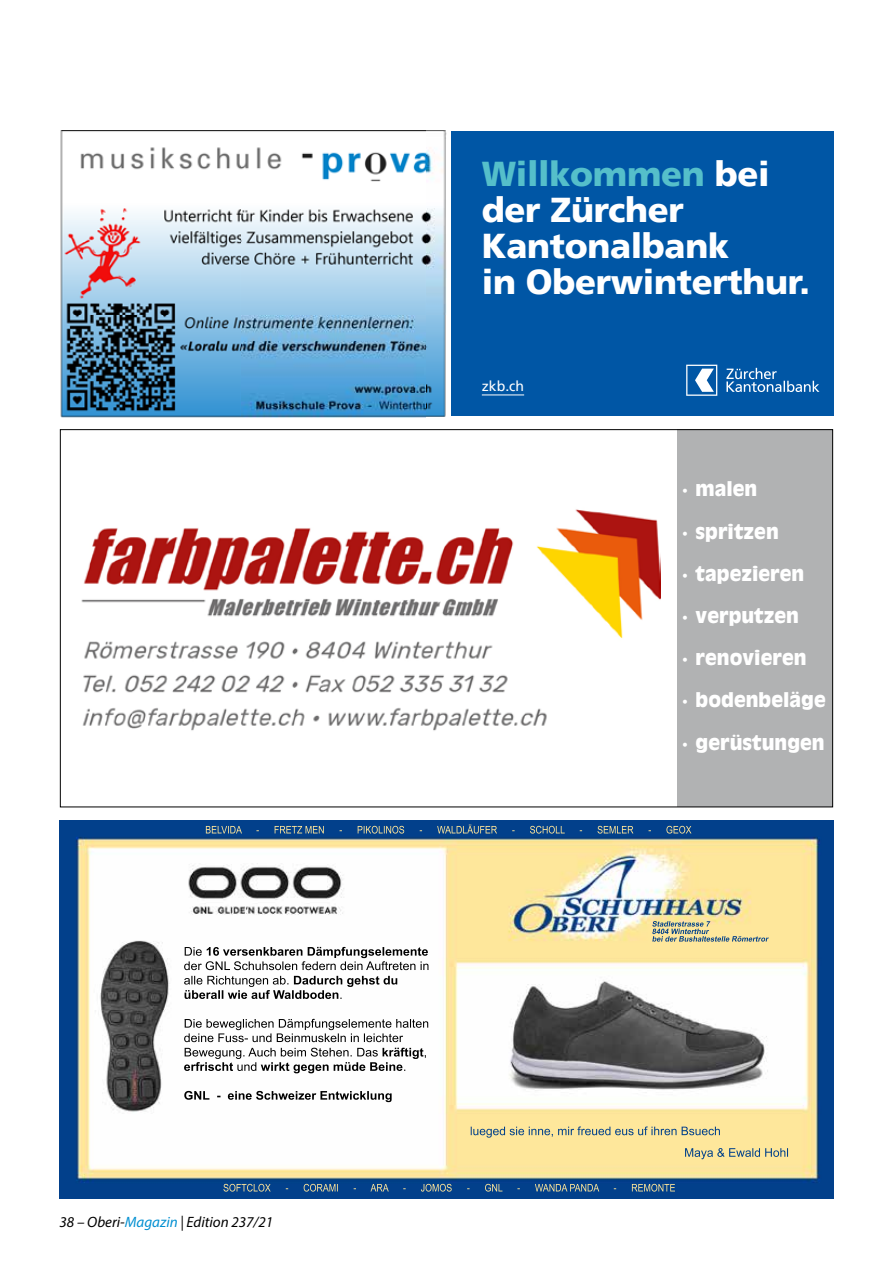
<style>
.page{position:relative;width:893px;height:1263px;background:#fff}
.page>*{position:absolute;margin:0;border:0;box-sizing:border-box;transform-origin:0 0}
.t1{font:900 34.5px/36px "Frutigerfor ZKB";letter-spacing:-.01em;color:#fff}
.t2{font:900 19.2px/42.2px "Antique Olive";color:#fff}
.t3{font:italic 15px "Myriad Pro";color:#000}
.t4{font:14.1px "Frutigerfor ZKB";color:#fff}
.s1{color:#008fd1}
.s2{color:#55bfca}
</style>
<div class="page">
<div style="left:677px;top:430px;width:156px;height:377px;background:#b1b2b3"></div>
<img style="left:81px;top:509px;width:580px;height:222px">
<img style="left:60px;top:820px;width:773px;height:379px">
<img style="left:652px;top:921px;width:58px;height:6px">
<img style="left:652px;top:929px;width:49px;height:5px">
<img style="left:652px;top:936px;width:89px;height:6px">
<img style="left:60px;top:131px;width:386px;height:287px">
<div style="left:451px;top:131px;width:382px;height:285px;background:#0056a5"></div>
<hr style="left:482px;top:395px;width:42px;height:1px;background:#fff">
<svg style="left:686px;top:365px;width:133px;height:31px"></svg>
<p class="t3" style="left:60px;top:1213px;width:215px">38 – Oberi-<span class="s1">Magazin</span> | Edition 237/21</p>
<h1 class="t1" style="left:482px;top:156px;width:330px"><span class="s2">Willkommen</span> bei der Zürcher<br>Kantonalbank<br>in Oberwinterthur.</h1>
<p class="t4" style="left:482px;top:378px;width:44px">zkb.ch</p>
<p class="t2" style="left:682px;top:468px;width:145px">· malen<br>· spritzen<br>· tapezieren<br>· verputzen<br>· renovieren<br>· bodenbeläge · gerüstungen</p>
</div>
